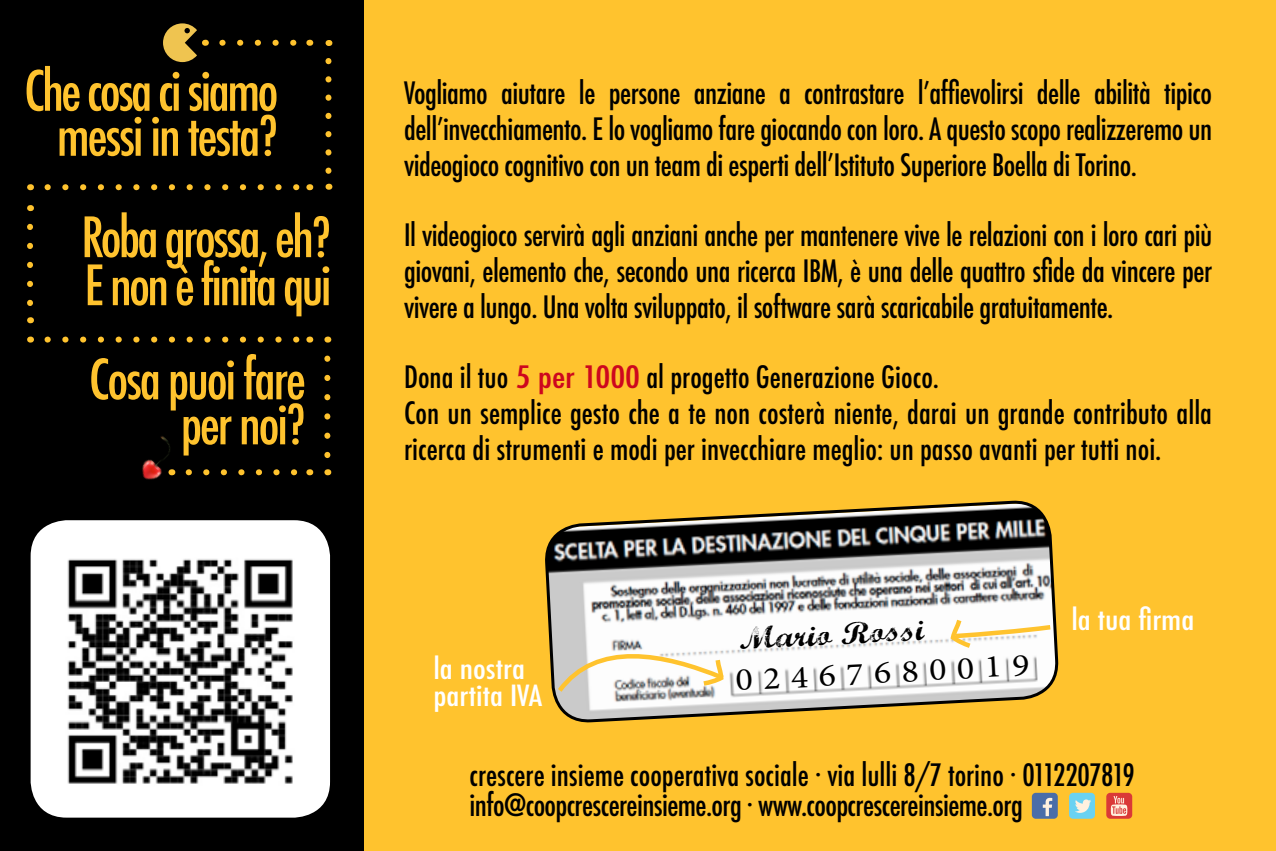
<style>
.page{position:relative;width:1276px;height:851px;background:#fff}
.page>*{position:absolute;margin:0;border:0;box-sizing:border-box;transform-origin:0 0}
.t1{font:500 condensed 54px/45px "Futura";letter-spacing:-.05em;color:#ffc32e;text-align:right}
.t2{font:32.1px "Minion Pro";color:#000;scale:1.12 1}
.t3{font:30.9px "Marcelle Script";color:#000;scale:1.16 1}
.t4{font:500 condensed 30px/36px "Futura";color:#000;text-align:justify}
.t5{font:500 condensed 30px/30px "Futura";letter-spacing:-.02em;color:#000}
.t6{font:500 condensed 28.5px/27px "Futura";color:#fff;scale:1.16 1}
.s1{color:#cd071e}
</style>
<div class="page">
<div style="left:364px;top:0;width:912px;height:850px;background:#ffc32e"></div>
<div style="left:0;top:0;width:364px;height:850px;background:#000"></div>
<svg style="left:163px;top:23px;width:34px;height:39px"></svg>
<svg style="left:47px;top:184px;width:253px;height:6px"></svg>
<svg style="left:47px;top:336px;width:253px;height:6px"></svg>
<svg style="left:189px;top:469px;width:109px;height:6px"></svg>
<svg style="left:27px;top:227px;width:6px;height:79px"></svg>
<svg style="left:324px;top:358px;width:6px;height:101px"></svg>
<svg style="left:325px;top:61px;width:6px;height:113px"></svg>
<svg style="left:222px;top:40px;width:75px;height:6px"></svg>
<img style="left:142px;top:436px;width:45px;height:44px">
<img style="left:545px;top:500px;width:513px;height:222px">
<svg style="left:553px;top:640px;width:175px;height:56px;background:#e4dfd0"></svg>
<svg style="left:948px;top:614px;width:107px;height:37px;background:#f8efd9"></svg>
<div style="left:1069px;top:792px;width:26px;height:26px;background:#6ad2f2;border-radius:4px"></div>
<svg style="left:1075px;top:799px;width:16px;height:13px"></svg>
<div style="left:1106px;top:792px;width:26px;height:26px;background:#da3937;border-radius:4px"></div>
<svg style="left:1111px;top:796px;width:16px;height:19px"></svg>
<div style="left:1032px;top:792px;width:25px;height:26px;background:#4a6da8;border-radius:4px"></div>
<svg style="left:1042px;top:797px;width:10px;height:19px"></svg>
<img style="left:31px;top:520px;width:299px;height:297px">
<h1 class="t1" style="left:24px;top:69px;width:256px">Che cosa ci siamo messi in testa?</h1>
<h1 class="t1" style="left:81px;top:213px;width:251px;line-height:48px;text-align:left">Roba grossa, eh?<br>E non è finita qui</h1>
<h1 class="t1" style="left:89px;top:357px;width:218px">Cosa puoi fare per noi?</h1>
<p class="t4" style="left:404px;top:75px;width:809px">Vogliamo aiutare le persone anziane a contrastare l’affievolirsi delle abilità tipico dell’invecchiamento. E lo vogliamo fare giocando con loro. A questo scopo realizzeremo un videogioco cognitivo con un team di esperti dell’Istituto Superiore Boella di Torino.</p>
<p class="t4" style="left:404px;top:217px;width:809px">Il videogioco servirà agli anziani anche per mantenere vive le relazioni con i loro cari più giovani, elemento che, secondo una ricerca IBM, è una delle quattro sfide da vincere per vivere a lungo. Una volta sviluppato, il software sarà scaricabile gratuitamente.</p>
<p class="t4" style="left:404px;top:359px;width:809px;text-align:left">Dona il tuo <span class="s1">5 per 1000</span> al progetto Generazione Gioco.<br>Con un semplice gesto che a te non costerà niente, darai un grande contributo alla ricerca di strumenti e modi per invecchiare meglio: un passo avanti per tutti noi.</p>
<p class="t6" style="left:433px;top:654px;width:95px">la nostra partita IVA</p>
<p class="t3" style="left:738px;top:616px;width:161px;rotate:-3deg">Mario Rossi</p>
<p class="t2" style="left:734px;top:658px;width:264px;rotate:-3deg">02467680019</p>
<p class="t6" style="left:1071px;top:606px;width:108px">la tua firma</p>
<p class="t5" style="left:469px;top:760px;width:667px">crescere insieme cooperativa sociale · via lulli 8/7 torino · 0112207819 info@coopcrescereinsieme.org · www.coopcrescereinsieme.org</p>
</div>
